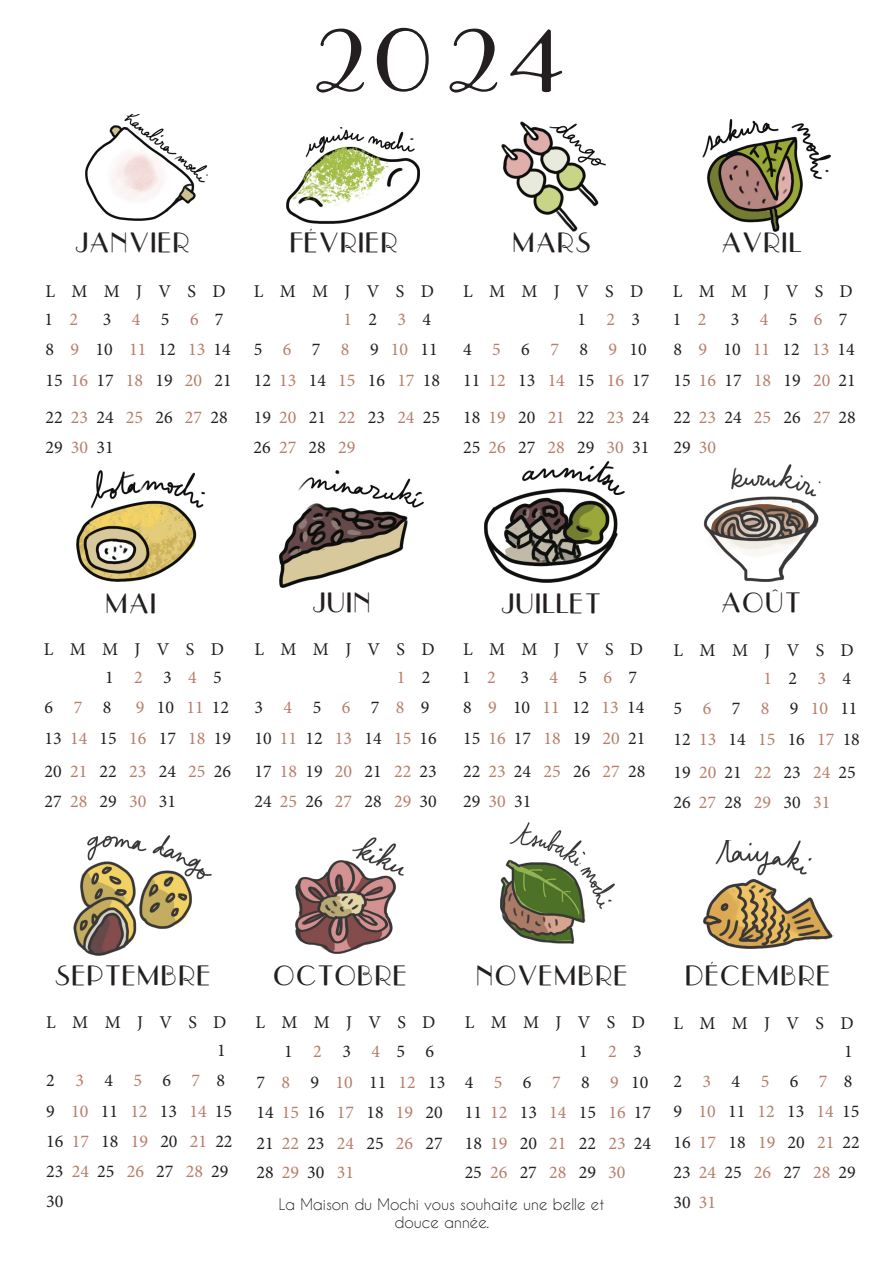
<style>
.page{position:relative;width:893px;height:1263px;background:#fff}
.page>*{position:absolute;margin:0;border:0;box-sizing:border-box;transform-origin:0 0}
.t1{font:111px "Parisish";color:#231f20}
.t2{font:28.5px "Parisish";color:#231f20}
.t3{font:18px "Minion Pro";color:#231f20}
.t4{font:18px "Minion Pro";color:#b77e6b}
.t5{font:15px/18px "Caviar Dreams";color:#231f20;text-align:center}
.s1{color:#b77e6b}
.s2{color:#231f20}
</style>
<div class="page">
<img style="left:286px;top:127px;width:133px;height:96px">
<img style="left:85px;top:114px;width:122px;height:107px">
<img style="left:501px;top:121px;width:105px;height:111px">
<img style="left:703px;top:120px;width:127px;height:112px">
<img style="left:76px;top:470px;width:128px;height:111px">
<img style="left:279px;top:470px;width:144px;height:118px">
<img style="left:484px;top:462px;width:141px;height:121px">
<img style="left:704px;top:465px;width:117px;height:116px">
<img style="left:73px;top:836px;width:138px;height:119px">
<img style="left:296px;top:837px;width:108px;height:117px">
<img style="left:500px;top:822px;width:114px;height:121px">
<img style="left:704px;top:840px;width:130px;height:109px">
<p class="t1" style="left:307px;top:1px;width:262px">2024</p>
<p class="t2" style="left:75px;top:229px;width:117px">JANVIER</p>
<p class="t3" style="left:45px;top:279px;width:182px">L M M J V S D</p>
<p class="t3" style="left:45px;top:307px;width:35px">1 <span class="s1">2</span></p>
<p class="t3" style="left:103px;top:307px;width:122px">3 <span class="s1">4</span> 5 <span class="s1">6</span> 7</p>
<p class="t3" style="left:45px;top:338px;width:187px">8 <span class="s1">9</span> 10 <span class="s1">11</span> 12 <span class="s1">13</span> 14</p>
<p class="t3" style="left:45px;top:368px;width:188px">15 <span class="s1">16</span> 17 <span class="s1">18</span> 19 <span class="s1">20</span> 21</p>
<p class="t3" style="left:45px;top:405px;width:184px">22 <span class="s1">23</span> 24 <span class="s1">25</span> 26 <span class="s1">27</span> 28</p>
<p class="t3" style="left:45px;top:435px;width:70px">29 <span class="s1">30</span> 31</p>
<p class="t2" style="left:290px;top:229px;width:110px">FÉVRIER</p>
<p class="t3" style="left:254px;top:279px;width:182px">L M M J V S D</p>
<p class="t4" style="left:343px;top:307px;width:89px">1 <span class="s2">2</span> 3 <span class="s2">4</span></p>
<p class="t3" style="left:254px;top:338px;width:185px">5 <span class="s1">6</span> 7 <span class="s1">8</span> 9 <span class="s1">10</span> 11</p>
<p class="t3" style="left:254px;top:368px;width:188px">12 <span class="s1">13</span> 14 <span class="s1">15</span> 16 <span class="s1">17</span> 18</p>
<p class="t3" style="left:254px;top:405px;width:188px">19 <span class="s1">20</span> 21 <span class="s1">22</span> 23 <span class="s1">24</span> 25</p>
<p class="t3" style="left:254px;top:435px;width:103px">26 <span class="s1">27</span> 28 <span class="s1">29</span></p>
<p class="t2" style="left:512px;top:229px;width:81px">MARS</p>
<p class="t3" style="left:463px;top:279px;width:182px">L M M J V S D</p>
<p class="t3" style="left:577px;top:307px;width:64px">1 <span class="s1">2</span> 3</p>
<p class="t3" style="left:463px;top:338px;width:185px">4 <span class="s1">5</span> 6 <span class="s1">7</span> 8 <span class="s1">9</span> 10</p>
<p class="t3" style="left:463px;top:368px;width:188px">11 <span class="s1">12</span> 13 <span class="s1">14</span> 15 <span class="s1">16</span> 17</p>
<p class="t3" style="left:463px;top:405px;width:188px">18 <span class="s1">19</span> 20 <span class="s1">21</span> 22 <span class="s1">23</span> 24</p>
<p class="t3" style="left:463px;top:435px;width:188px">25 <span class="s1">26</span> 27 <span class="s1">28</span> 29 <span class="s1">30</span> 31</p>
<p class="t2" style="left:722px;top:229px;width:82px">AVRIL</p>
<p class="t3" style="left:673px;top:279px;width:182px">L M M J V S D</p>
<p class="t3" style="left:673px;top:307px;width:35px">1 <span class="s1">2</span></p>
<p class="t3" style="left:731px;top:307px;width:118px">3 <span class="s1">4</span> 5 <span class="s1">6</span> 7</p>
<p class="t3" style="left:673px;top:338px;width:183px">8 <span class="s1">9</span> 10 <span class="s1">11</span> 12 <span class="s1">13</span> 14</p>
<p class="t3" style="left:673px;top:368px;width:184px">15 <span class="s1">16</span> 17 <span class="s1">18</span> 19 <span class="s1">20</span> 21</p>
<p class="t3" style="left:673px;top:405px;width:184px">22 <span class="s1">23</span> 24 <span class="s1">25</span> 26 <span class="s1">27</span> 28</p>
<p class="t3" style="left:673px;top:435px;width:44px">29 <span class="s1">30</span></p>
<p class="t2" style="left:106px;top:590px;width:53px">MAI</p>
<p class="t3" style="left:44px;top:637px;width:182px">L M M J V S D</p>
<p class="t3" style="left:105px;top:665px;width:118px">1 <span class="s1">2</span> 3 <span class="s1">4</span> 5</p>
<p class="t3" style="left:45px;top:695px;width:68px">6 <span class="s1">7</span> 8</p>
<p class="t3" style="left:136px;top:695px;width:95px"><span class="s1">9</span> 10 <span class="s1">11</span> 12</p>
<p class="t3" style="left:45px;top:726px;width:188px">13 <span class="s1">14</span> 15 <span class="s1">16</span> 17 <span class="s1">18</span> 19</p>
<p class="t3" style="left:45px;top:759px;width:188px">20 <span class="s1">21</span> 22 <span class="s1">23</span> 24 <span class="s1">25</span> 26</p>
<p class="t3" style="left:45px;top:789px;width:133px">27 <span class="s1">28</span> 29 <span class="s1">30</span> 31</p>
<p class="t2" style="left:312px;top:589px;width:61px">JUIN</p>
<p class="t3" style="left:255px;top:637px;width:182px">L M M J V S D</p>
<p class="t4" style="left:397px;top:665px;width:35px">1 <span class="s2">2</span></p>
<p class="t3" style="left:255px;top:695px;width:176px">3 <span class="s1">4</span> 5 <span class="s1">6</span> 7 <span class="s1">8</span> 9</p>
<p class="t3" style="left:255px;top:726px;width:184px">10 <span class="s1">11</span> 12 <span class="s1">13</span> 14 <span class="s1">15</span> 16</p>
<p class="t3" style="left:255px;top:759px;width:184px">17 <span class="s1">18</span> 19 <span class="s1">20</span> 21 <span class="s1">22</span> 23</p>
<p class="t3" style="left:255px;top:789px;width:184px">24 <span class="s1">25</span> 26 <span class="s1">27</span> 28 <span class="s1">29</span> 30</p>
<p class="t2" style="left:501px;top:590px;width:102px">JUILLET</p>
<p class="t3" style="left:463px;top:637px;width:182px">L M M J V S D</p>
<p class="t3" style="left:462px;top:665px;width:35px">1 <span class="s1">2</span></p>
<p class="t3" style="left:520px;top:665px;width:118px">3 <span class="s1">4</span> 5 <span class="s1">6</span> 7</p>
<p class="t3" style="left:463px;top:695px;width:183px">8 <span class="s1">9</span> 10 <span class="s1">11</span> 12 <span class="s1">13</span> 14</p>
<p class="t3" style="left:463px;top:726px;width:184px">15 <span class="s1">16</span> 17 <span class="s1">18</span> 19 <span class="s1">20</span> 21</p>
<p class="t3" style="left:463px;top:759px;width:184px">22 <span class="s1">23</span> 24 <span class="s1">25</span> 26 <span class="s1">27</span> 28</p>
<p class="t3" style="left:463px;top:789px;width:70px">29 <span class="s1">30</span> 31</p>
<p class="t2" style="left:721px;top:589px;width:82px">AOÛT</p>
<p class="t3" style="left:674px;top:638px;width:182px">L M M J V S D</p>
<p class="t4" style="left:763px;top:666px;width:89px">1 <span class="s2">2</span> 3 <span class="s2">4</span></p>
<p class="t3" style="left:674px;top:697px;width:185px">5 <span class="s1">6</span> 7 <span class="s1">8</span> 9 <span class="s1">10</span> 11</p>
<p class="t3" style="left:674px;top:727px;width:188px">12 <span class="s1">13</span> 14 <span class="s1">15</span> 16 <span class="s1">17</span> 18</p>
<p class="t3" style="left:674px;top:760px;width:184px">19 <span class="s1">20</span> 21 <span class="s1">22</span> 23 <span class="s1">24</span> 25</p>
<p class="t3" style="left:673px;top:790px;width:158px">26 <span class="s1">27</span> 28 <span class="s1">29</span> 30 <span class="s1">31</span></p>
<p class="t2" style="left:54px;top:962px;width:159px">SEPTEMBRE</p>
<p class="t3" style="left:46px;top:1010px;width:182px">L M M J V S D</p>
<p class="t3" style="left:217px;top:1038px;width:10px">1</p>
<p class="t3" style="left:46px;top:1068px;width:180px">2 <span class="s1">3</span> 4 <span class="s1">5</span> 6 <span class="s1">7</span> 8</p>
<p class="t3" style="left:46px;top:1099px;width:187px">9 <span class="s1">10</span> 11 <span class="s1">12</span> 13 <span class="s1">14</span> 15</p>
<p class="t3" style="left:46px;top:1129px;width:188px">16 <span class="s1">17</span> 18 <span class="s1">19</span> 20 <span class="s1">21</span> 22</p>
<p class="t3" style="left:46px;top:1159px;width:184px">23 <span class="s1">24</span> 25 <span class="s1">26</span> 27 <span class="s1">28</span> 29</p>
<p class="t3" style="left:46px;top:1189px;width:19px">30</p>
<p class="t2" style="left:273px;top:962px;width:136px">OCTOBRE</p>
<p class="t2" style="left:476px;top:962px;width:154px">NOVEMBRE</p>
<p class="t3" style="left:255px;top:1010px;width:182px">L M M J V S D</p>
<p class="t3" style="left:465px;top:1010px;width:182px">L M M J V S D</p>
<p class="t3" style="left:284px;top:1039px;width:151px">1 <span class="s1">2</span> 3 <span class="s1">4</span> 5 6</p>
<p class="t3" style="left:256px;top:1070px;width:191px">7 <span class="s1">8</span> 9 <span class="s1">10</span> 11 <span class="s1">12</span> 13</p>
<p class="t3" style="left:256px;top:1100px;width:188px">14 <span class="s1">15</span> 16 <span class="s1">17</span> 18 <span class="s1">19</span> 20</p>
<p class="t3" style="left:256px;top:1131px;width:188px">21 <span class="s1">22</span> 23 <span class="s1">24</span> 25 <span class="s1">26</span> 27</p>
<p class="t3" style="left:256px;top:1161px;width:99px">28 <span class="s1">29</span> 30 <span class="s1">31</span></p>
<p class="t3" style="left:579px;top:1039px;width:64px">1 <span class="s1">2</span> 3</p>
<p class="t3" style="left:465px;top:1070px;width:185px">4 <span class="s1">5</span> 6 <span class="s1">7</span> 8 <span class="s1">9</span> 10</p>
<p class="t3" style="left:465px;top:1100px;width:188px">11 <span class="s1">12</span> 13 <span class="s1">14</span> 15 <span class="s1">16</span> 17</p>
<p class="t3" style="left:465px;top:1131px;width:188px">18 <span class="s1">19</span> 20 <span class="s1">21</span> 22 <span class="s1">23</span> 24</p>
<p class="t3" style="left:465px;top:1161px;width:162px">25 <span class="s1">26</span> 27 <span class="s1">28</span> 29 <span class="s1">30</span></p>
<p class="t5" style="left:279px;top:1195px;width:327px">La Maison du Mochi vous souhaite une belle et douce année.</p>
<p class="t2" style="left:685px;top:962px;width:148px">DÉCEMBRE</p>
<p class="t3" style="left:673px;top:1011px;width:182px">L M M J V S D</p>
<p class="t3" style="left:844px;top:1039px;width:10px">1</p>
<p class="t3" style="left:673px;top:1069px;width:180px">2 <span class="s1">3</span> 4 <span class="s1">5</span> 6 <span class="s1">7</span> 8</p>
<p class="t3" style="left:673px;top:1100px;width:187px">9 <span class="s1">10</span> 11 <span class="s1">12</span> 13 <span class="s1">14</span> 15</p>
<p class="t3" style="left:673px;top:1130px;width:188px">16 <span class="s1">17</span> 18 <span class="s1">19</span> 20 <span class="s1">21</span> 22</p>
<p class="t3" style="left:673px;top:1160px;width:184px">23 <span class="s1">24</span> 25 <span class="s1">26</span> 27 <span class="s1">28</span> 29</p>
<p class="t3" style="left:673px;top:1190px;width:44px">30 <span class="s1">31</span></p>
</div>
